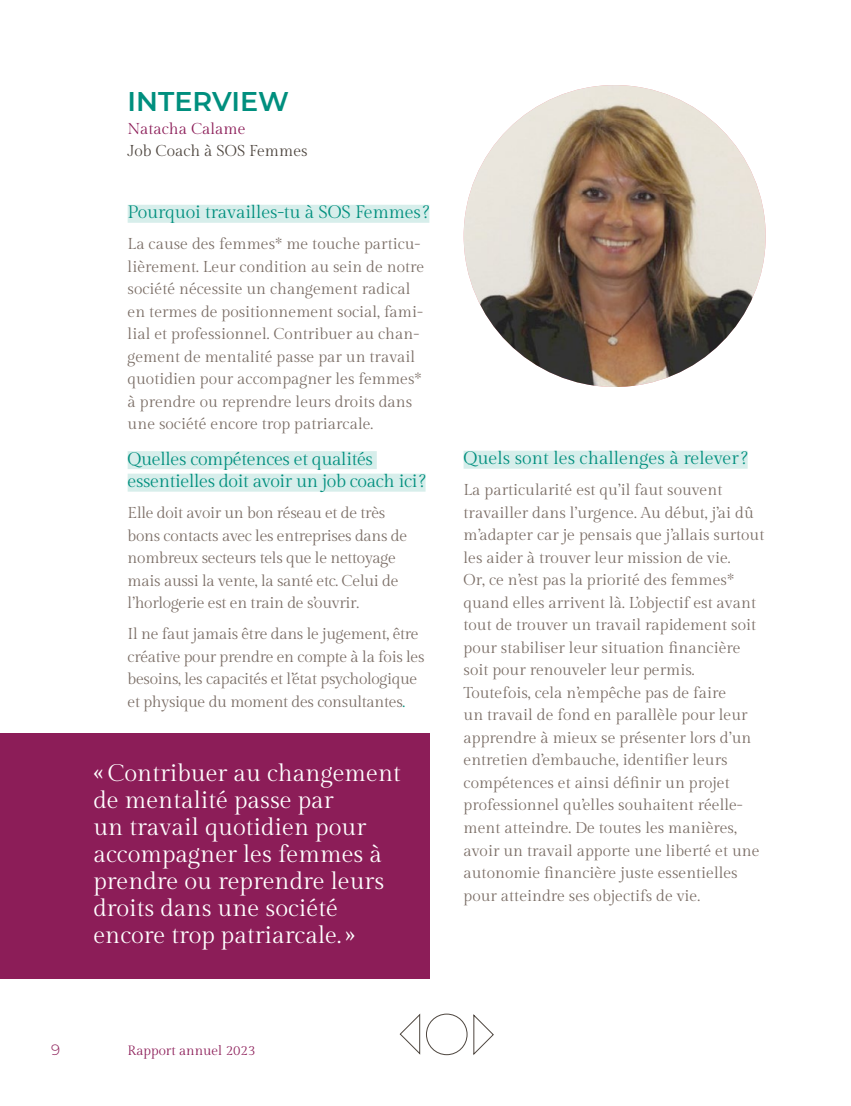
<style>
.page{position:relative;width:851px;height:1106px;background:#fff}
.page>*{position:absolute;margin:0;border:0;box-sizing:border-box;transform-origin:0 0}
.t1{font:600 27px "Montserrat";color:#008f7e}
.t2{font:24px/27px "Gilda Display";color:#fff}
.t3{font:18px/22.5px "Gilda Display";letter-spacing:-.02em;color:#008f7e}
.t4{font:18px "Gilda Display";color:#008f7e}
.t5{font:15.75px/22.5px "Gilda Display";color:#7b6e66}
.t6{font:15.75px/22.5px "Gilda Display";letter-spacing:-.02em;color:#7b6e66}
.t7{font:15.75px "Gilda Display";color:#4e463f}
.t8{font:15.75px "Gilda Display";color:#8c1d58}
.t9{font:300 15px "Montserrat";color:#8c1d58}
.t10{font:13.5px "Gilda Display";color:#8c1d58}
.s1{color:#008f7e}
</style>
<div class="page">
<div style="left:128px;top:205px;width:301px;height:18px;background:#d7eeeb"></div>
<div style="left:128px;top:451px;width:249px;height:18px;background:#d7eeeb"></div>
<div style="left:128px;top:473px;width:297px;height:18px;background:#d7eeeb"></div>
<div style="left:463px;top:451px;width:284px;height:18px;background:#d7eeeb"></div>
<img style="left:463px;top:85px;width:302px;height:302px;border-radius:151px">
<div style="left:0;top:732px;width:429px;height:246px;background:#8c1d58"></div>
<svg style="left:399px;top:1014px;width:21px;height:40px"></svg>
<svg style="left:473px;top:1014px;width:21px;height:40px"></svg>
<div style="left:426px;top:1013px;width:41px;height:41px;border:1px solid #4e463f;border-radius:50%"></div>
<h1 class="t1" style="left:128px;top:82px;width:163px">INTERVIEW</h1>
<p class="t8" style="left:128px;top:120px;width:119px">Natacha Calame</p>
<p class="t7" style="left:128px;top:142px;width:181px">Job Coach à SOS Femmes</p>
<p class="t3" style="left:128px;top:201px;width:303px">Pourquoi travailles-tu à SOS Femmes ?</p>
<p class="t5" style="left:128px;top:233px;width:298px">La cause des femmes* me touche particu&shy;lièrement. Leur condition au sein de notre société nécessite un changement radical en termes de positionnement social, fami&shy;lial et professionnel. Contribuer au chan&shy;gement de mentalité passe par un travail quotidien pour accompagner les femmes* à prendre ou reprendre leurs droits dans une société encore trop patriarcale.</p>
<p class="t3" style="left:128px;top:448px;width:299px">Quelles compétences et qualités essentielles doit avoir un job coach ici?</p>
<p class="t6" style="left:128px;top:502px;width:281px">Elle doit avoir un bon réseau et de très bons contacts avec les entreprises dans de nombreux secteurs tels que le nettoyage mais aussi la vente, la santé etc. Celui de l’horlogerie est en train de s’ouvrir.</p>
<p class="t6" style="left:128px;top:623px;width:298px">Il ne faut jamais être dans le jugement, être créative pour prendre en compte à la fois les besoins, les capacités et l’état psychologique et physique du moment des consultantes<span class="s1">.</span></p>
<h2 class="t2" style="left:93px;top:760px;width:309px">«Contribuer au changement de mentalité passe par<br>un travail quotidien pour accompagner les femmes à prendre ou reprendre leurs droits dans une société encore trop patriarcale. »</h2>
<p class="t4" style="left:463px;top:448px;width:285px">Quels sont les challenges à relever ?</p>
<p class="t5" style="left:463px;top:479px;width:302px">La particularité est qu’il faut souvent travailler dans l’urgence. Au début, j’ai dû m’adapter car je pensais que j’allais surtout les aider à trouver leur mission de vie.<br>Or, ce n’est pas la priorité des femmes* quand elles arrivent là. L’objectif est avant tout de trouver un travail rapidement soit pour stabiliser leur situation financière soit pour renouveler leur permis.<br>Toutefois, cela n’empêche pas de faire<br>un travail de fond en parallèle pour leur apprendre à mieux se présenter lors d’un entretien d’embauche, identifier leurs compétences et ainsi définir un projet professionnel qu’elles souhaitent réelle&shy;ment atteindre. De toutes les manières, avoir un travail apporte une liberté et une autonomie financière juste essentielles pour atteindre ses objectifs de vie.</p>
<p class="t9" style="left:51px;top:1039px;width:11px">9</p>
<p class="t10" style="left:128px;top:1042px;width:129px">Rapport annuel 2023</p>
</div>
